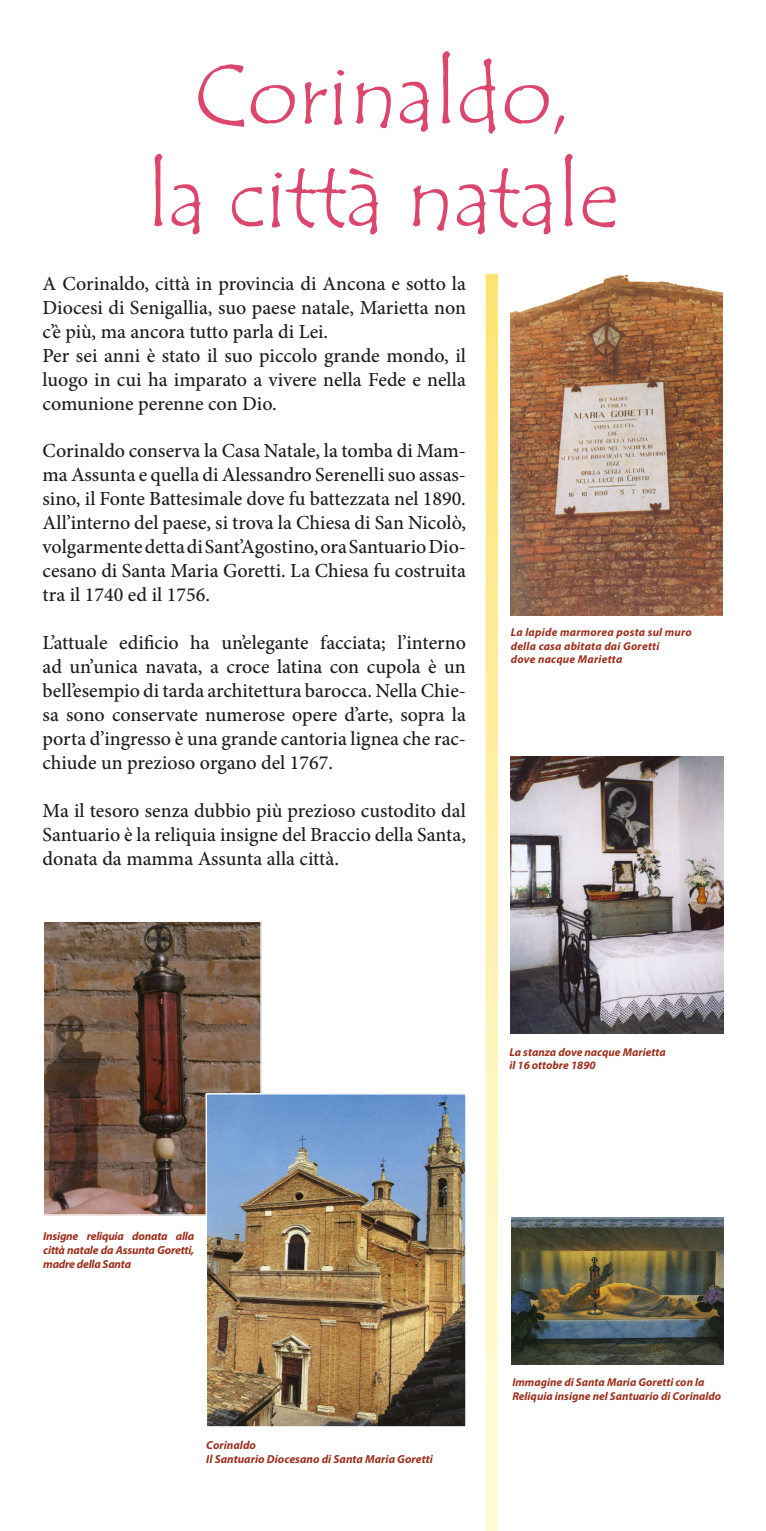
<style>
.page{position:relative;width:766px;height:1531px;background:#fff}
.page>*{position:absolute;margin:0;border:0;box-sizing:border-box;transform-origin:0 0}
.t1{font:85.5px/102.6px "Tempus Sans ITC Std";color:#dd466c;text-align:center}
.t2{font:500 19.95px/23.9px "Minion Pro";color:#1d1d1b;text-align:justify}
.t3{font:italic 700 11.64px/13.9px "Myriad Pro";letter-spacing:-.01em;color:#9c311d}
.t4{font:italic 700 11.4px/13.7px "Myriad Pro";color:#9c311d}
.t5{font:italic 700 11.4px/13.7px "Myriad Pro";letter-spacing:.02em;color:#9c311d}
</style>
<div class="page">
<svg style="left:485px;top:274px;width:13px;height:1257px;background:#fff1af"></svg>
<img style="left:45px;top:922px;width:215px;height:292px">
<div style="left:43px;top:920px;width:219px;height:296px;border:1px solid #fff"></div>
<img style="left:510px;top:274px;width:212px;height:342px">
<img style="left:207px;top:1095px;width:257px;height:330px">
<div style="left:205px;top:1093px;width:261px;height:334px;border:1px solid #fff"></div>
<img style="left:511px;top:1217px;width:212px;height:147px">
<img style="left:510px;top:757px;width:213px;height:277px">
<h1 class="t1" style="left:147px;top:45px;width:473px">Corinaldo,<br>la città natale</h1>
<p class="t2" style="left:43px;top:272px;width:425px;text-align:left">A Corinaldo, città in provincia di Ancona e sotto la Diocesi di Senigallia, suo paese natale, Marietta non c’è più, ma ancora tutto parla di Lei.<br>Per sei anni è stato il suo piccolo grande mondo, il luogo in cui ha imparato a vivere nella Fede e nella comunione perenne con Dio.</p>
<p class="t2" style="left:43px;top:439px;width:425px">Corinaldo conserva la Casa Natale, la tomba di Mam&shy;ma Assunta e quella di Alessandro Serenelli suo assas&shy;sino, il Fonte Battesimale dove fu battezzata nel 1890.<br>All’interno del paese, si trova la Chiesa di San Nicolò, volgarmente detta di Sant’Agostino, ora Santuario Dio&shy;cesano di Santa Maria Goretti. La Chiesa fu costruita tra il 1740 ed il 1756.</p>
<p class="t2" style="left:43px;top:631px;width:425px">L’attuale edificio ha un’elegante facciata; l’interno ad un’unica navata, a croce latina con cupola è un bell’esempio di tarda architettura barocca. Nella Chie&shy;sa sono conservate numerose opere d’arte, sopra la porta d’ingresso è una grande cantoria lignea che rac&shy;chiude un prezioso organo del 1767.</p>
<p class="t2" style="left:43px;top:798px;width:425px">Ma il tesoro senza dubbio più prezioso custodito dal Santuario è la reliquia insigne del Braccio della Santa, donata da mamma Assunta alla città.</p>
<p class="t5" style="left:510px;top:625px;width:183px">La lapide marmorea posta sul muro della casa abitata dai Goretti<br>dove nacque Marietta</p>
<p class="t3" style="left:43px;top:1228px;width:152px;text-align:justify">Insigne reliquia donata alla città natale da Assunta Goretti, madre della Santa</p>
<p class="t3" style="left:206px;top:1437px;width:228px">Corinaldo<br>Il Santuario Diocesano di Santa Maria Goretti</p>
<p class="t4" style="left:509px;top:1045px;width:158px">La stanza dove nacque Marietta il 16 ottobre 1890</p>
<p class="t4" style="left:512px;top:1375px;width:210px">Immagine di Santa Maria Goretti con la<br>Reliquia insigne nel Santuario di Corinaldo</p>
</div>
